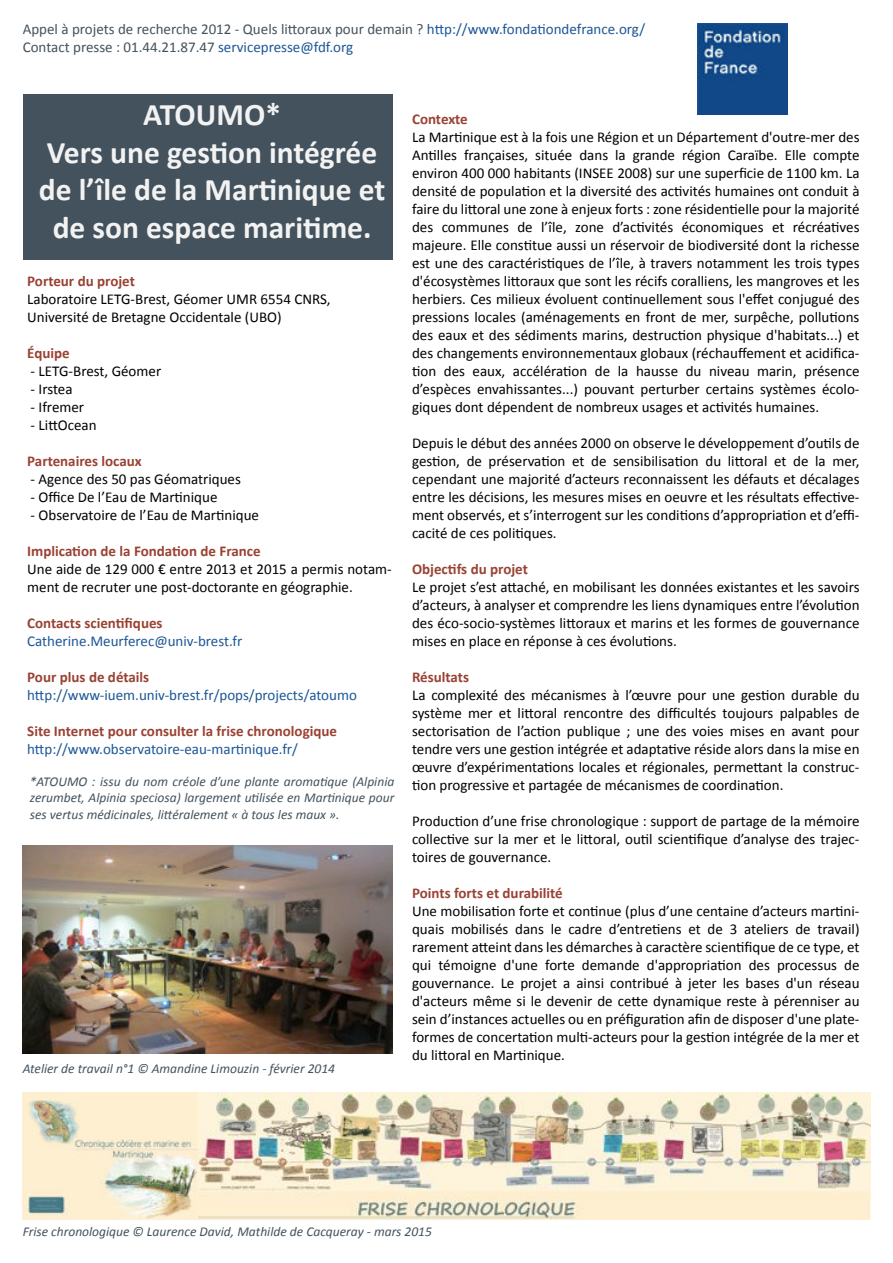
<style>
.page{position:relative;width:893px;height:1263px;background:#fff}
.page>*{position:absolute;margin:0;border:0;box-sizing:border-box;transform-origin:0 0}
.t1{font:700 31.5px/37.8px "Calibri";color:#f2f2f2;text-align:center}
.t2{font:15px/18px "Calibri";color:#000;text-align:justify}
.t3{font:700 15px "Calibri";color:#9a4233}
.t4{font:15px/18px "Calibri";color:#43525c}
.t5{font:15px "Calibri";color:#1c5696}
.t6{font:italic 13.5px/16.2px "Calibri";color:#43525c;text-align:justify}
.s1{color:#1c5696}
</style>
<div class="page">
<div style="left:23px;top:94px;width:370px;height:165px;background:#43525c"></div>
<img style="left:23px;top:1092px;width:847px;height:128px">
<img style="left:698px;top:24px;width:90px;height:90px">
<img style="left:23px;top:845px;width:370px;height:208px">
<p class="t4" style="left:23px;top:20px;width:624px">Appel à projets de recherche 2012 - Quels littoraux pour demain ? <span class="s1">http://www.fondationdefrance.org/<br></span>Contact presse : 01.44.21.87.47 <span class="s1">servicepresse@fdf.org</span></p>
<h1 class="t1" style="left:39px;top:95px;width:348px">ATOUMO*<br>Vers une gestion intégrée de l’île de la Martinique et de son espace maritime.</h1>
<p class="t3" style="left:27px;top:272px;width:109px">Porteur du projet</p>
<p class="t2" style="left:27px;top:290px;width:305px">Laboratoire LETG-Brest, Géomer UMR 6554 CNRS,<br>Université de Bretagne Occidentale (UBO)</p>
<p class="t3" style="left:27px;top:344px;width:44px">Équipe</p>
<p class="t2" style="left:31px;top:362px;width:132px">- LETG-Brest, Géomer</p>
<p class="t2" style="left:31px;top:380px;width:43px">- Irstea</p>
<p class="t2" style="left:31px;top:398px;width:55px">- Ifremer</p>
<p class="t2" style="left:31px;top:416px;width:68px">- LittOcean</p>
<p class="t3" style="left:27px;top:452px;width:116px">Partenaires locaux</p>
<p class="t2" style="left:31px;top:470px;width:212px">- Agence des 50 pas Géomatriques</p>
<p class="t2" style="left:31px;top:488px;width:188px">- Office De l’Eau de Martinique</p>
<p class="t2" style="left:31px;top:506px;width:230px">- Observatoire de l’Eau de Martinique</p>
<p class="t3" style="left:27px;top:542px;width:235px">Implication de la Fondation de France</p>
<p class="t2" style="left:27px;top:560px;width:366px">Une aide de 129 000 € entre 2013 et 2015 a permis notam&shy;ment de recruter une post-doctorante en géographie.</p>
<p class="t3" style="left:27px;top:614px;width:137px">Contacts scientifiques</p>
<p class="t5" style="left:27px;top:632px;width:217px">Catherine.Meurferec@univ-brest.fr</p>
<p class="t3" style="left:27px;top:668px;width:124px">Pour plus de détails</p>
<p class="t5" style="left:27px;top:686px;width:331px">http://www-iuem.univ-brest.fr/pops/projects/atoumo</p>
<p class="t3" style="left:27px;top:722px;width:311px">Site Internet pour consulter la frise chronologique</p>
<p class="t5" style="left:27px;top:740px;width:272px">http://www.observatoire-eau-martinique.fr/</p>
<p class="t6" style="left:30px;top:773px;width:366px">*ATOUMO : issu du nom créole d’une plante aromatique (Alpinia zerumbet, Alpinia speciosa) largement utilisée en Martinique pour ses vertus médicinales, littéralement « à tous les maux ».</p>
<p class="t6" style="left:23px;top:1060px;width:314px">Atelier de travail n°1 © Amandine Limouzin - février 2014</p>
<p class="t3" style="left:412px;top:110px;width:57px">Contexte</p>
<p class="t2" style="left:412px;top:128px;width:449px">La Martinique est à la fois une Région et un Département d'outre-mer des Antilles françaises, située dans la grande région Caraïbe. Elle compte environ 400 000 habitants (INSEE 2008) sur une superficie de 1100 km. La densité de population et la diversité des activités humaines ont conduit à faire du littoral une zone à enjeux forts : zone résidentielle pour la majorité des communes de l’île, zone d’activités économiques et récréatives majeure. Elle constitue aussi un réservoir de biodiversité dont la richesse est une des caractéristiques de l’île, à travers notamment les trois types d'écosystèmes littoraux que sont les récifs coralliens, les mangroves et les herbiers. Ces milieux évoluent continuellement sous l'effet conjugué des pressions locales (aménagements en front de mer, surpêche, pollutions des eaux et des sédiments marins, destruction physique d'habitats...) et des changements environnementaux globaux (réchauffement et acidifica&shy;tion des eaux, accélération de la hausse du niveau marin, présence d’espèces envahissantes...) pouvant perturber certains systèmes écolo&shy;giques dont dépendent de nombreux usages et activités humaines.</p>
<p class="t2" style="left:412px;top:434px;width:449px">Depuis le début des années 2000 on observe le développement d’outils de gestion, de préservation et de sensibilisation du littoral et de la mer, cependant une majorité d’acteurs reconnaissent les défauts et décalages entre les décisions, les mesures mises en oeuvre et les résultats effective&shy;ment observés, et s’interrogent sur les conditions d’appropriation et d’effi&shy;cacité de ces politiques.</p>
<p class="t3" style="left:412px;top:560px;width:117px">Objectifs du projet</p>
<p class="t2" style="left:412px;top:578px;width:449px">Le projet s’est attaché, en mobilisant les données existantes et les savoirs d’acteurs, à analyser et comprendre les liens dynamiques entre l’évolution des éco-socio-systèmes littoraux et marins et les formes de gouvernance mises en place en réponse à ces évolutions.</p>
<p class="t3" style="left:412px;top:668px;width:59px">Résultats</p>
<p class="t2" style="left:412px;top:686px;width:449px">La complexité des mécanismes à l’œuvre pour une gestion durable du système mer et littoral rencontre des difficultés toujours palpables de sectorisation de l’action publique ; une des voies mises en avant pour tendre vers une gestion intégrée et adaptative réside alors dans la mise en œuvre d’expérimentations locales et régionales, permettant la construc&shy;tion progressive et partagée de mécanismes de coordination.</p>
<p class="t2" style="left:412px;top:812px;width:449px">Production d’une frise chronologique : support de partage de la mémoire collective sur la mer et le littoral, outil scientifique d’analyse des trajec&shy;toires de gouvernance.</p>
<p class="t3" style="left:412px;top:884px;width:152px">Points forts et durabilité</p>
<p class="t2" style="left:412px;top:902px;width:449px">Une mobilisation forte et continue (plus d’une centaine d’acteurs martini&shy;quais mobilisés dans le cadre d’entretiens et de 3 ateliers de travail) rarement atteint dans les démarches à caractère scientifique de ce type, et qui témoigne d'une forte demande d'appropriation des processus de gouvernance. Le projet a ainsi contribué à jeter les bases d'un réseau d'acteurs même si le devenir de cette dynamique reste à pérenniser au sein d’instances actuelles ou en préfiguration afin de disposer d'une plate&shy;formes de concertation multi-acteurs pour la gestion intégrée de la mer et du littoral en Martinique.</p>
<p class="t6" style="left:23px;top:1223px;width:411px">Frise chronologique © Laurence David, Mathilde de Cacqueray - mars 2015</p>
</div>
